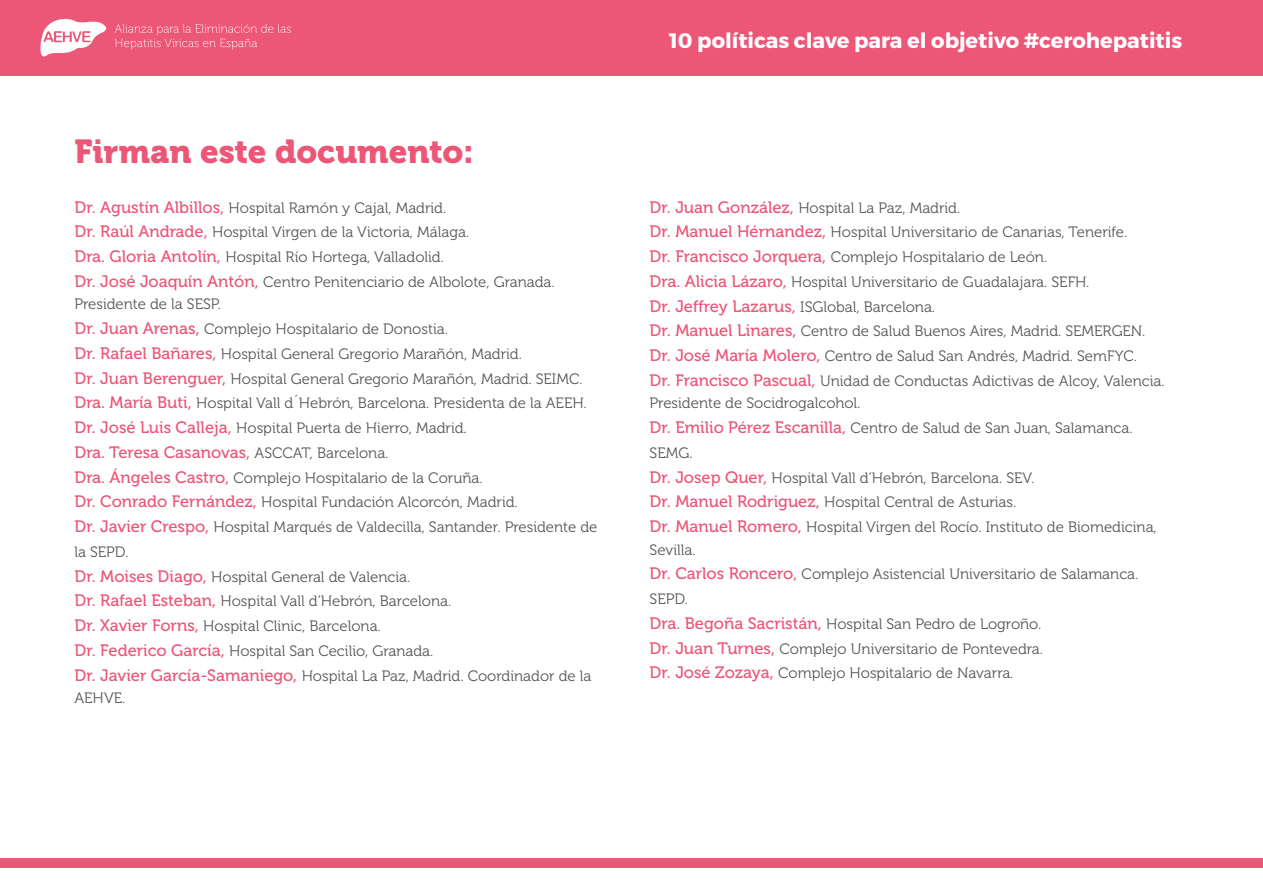
<style>
.page{position:relative;width:1263px;height:893px;background:#fff}
.page>*{position:absolute;margin:0;border:0;box-sizing:border-box;transform-origin:0 0}
.Estilo_de_párrafo_1{font:33px "Museo 900";color:#ec5677}
.t1{font:700 21px "Montserrat";color:#fff}
.t2{font:16.5px "Museo 500";color:#ec5677}
.t3{font:15px/22.5px "Museo 300";color:#575756}
.s1{font-family:"Museo 500";font-size:16.5px;color:#ec5677}
.s2{font-family:"Museo 300";font-size:15px;color:#575756}
</style>
<div class="page">
<div style="left:0;top:0;width:1263px;height:75px;background:#ec5677"></div>
<div style="left:0;top:858px;width:1263px;height:10px;background:#ec5677"></div>
<svg style="left:40px;top:19px;width:66px;height:38px"></svg>
<svg style="left:115px;top:24px;width:176px;height:26px"></svg>
<p class="Estilo_de_párrafo_1" style="left:74px;top:133px;width:401px">Firman este documento:</p>
<p class="t3" style="left:74px;top:196px;width:373px"><span class="s1">Dr. Agustín Albillos,</span> Hospital Ramón y Cajal, Madrid.</p>
<p class="t3" style="left:74px;top:221px;width:396px"><span class="s1">Dr. Raúl Andrade,</span> Hospital Virgen de la Victoria, Málaga.</p>
<p class="t3" style="left:74px;top:246px;width:371px"><span class="s1">Dra. Gloria Antolín,</span> Hospital Río Hortega, Valladolid.</p>
<p class="t3" style="left:74px;top:271px;width:482px"><span class="s1">Dr. José Joaquín Antón,</span> Centro Penitenciario de Albolote, Granada.<br>Presidente de la SESP.</p>
<p class="t3" style="left:74px;top:318px;width:375px"><span class="s1">Dr. Juan Arenas,</span> Complejo Hospitalario de Donostia.</p>
<p class="t3" style="left:74px;top:343px;width:449px"><span class="s1">Dr. Rafael Bañares,</span> Hospital General Gregorio Marañón, Madrid.</p>
<p class="t3" style="left:74px;top:367px;width:510px"><span class="s1">Dr. Juan Berenguer,</span> Hospital General Gregorio Marañón, Madrid. SEIMC.</p>
<p class="t3" style="left:74px;top:392px;width:514px"><span class="s1">Dra. María Buti,</span> Hospital Vall d´Hebrón, Barcelona. Presidenta de la AEEH.</p>
<p class="t3" style="left:74px;top:417px;width:394px"><span class="s1">Dr. José Luis Calleja,</span> Hospital Puerta de Hierro, Madrid.</p>
<p class="t2" style="left:74px;top:443px;width:316px">Dra. Teresa Casanovas, <span class="s2">ASCCAT, Barcelona.</span></p>
<p class="t3" style="left:74px;top:466px;width:410px"><span class="s1">Dra. Ángeles Castro,</span> Complejo Hospitalario de la Coruña.</p>
<p class="t3" style="left:74px;top:491px;width:445px"><span class="s1">Dr. Conrado Fernández,</span> Hospital Fundación Alcorcón, Madrid.</p>
<p class="t3" style="left:74px;top:515px;width:525px;line-height:24.8px"><span class="s1">Dr. Javier Crespo,</span> Hospital Marqués de Valdecilla, Santander. Presidente de la SEPD.</p>
<p class="t3" style="left:74px;top:565px;width:337px"><span class="s1">Dr. Moises Diago,</span> Hospital General de Valencia.</p>
<p class="t3" style="left:74px;top:590px;width:378px"><span class="s1">Dr. Rafael Esteban,</span> Hospital Vall d’Hebrón, Barcelona.</p>
<p class="t3" style="left:74px;top:615px;width:308px"><span class="s1">Dr. Xavier Forns,</span> Hospital Clinic, Barcelona.</p>
<p class="t3" style="left:74px;top:640px;width:360px"><span class="s1">Dr. Federico García,</span> Hospital San Cecilio, Granada.</p>
<p class="t3" style="left:74px;top:664px;width:519px"><span class="s1">Dr. Javier García-Samaniego,</span> Hospital La Paz, Madrid. Coordinador de la<br>AEHVE.</p>
<h2 class="t1" style="left:669px;top:24px;width:514px">10 políticas clave para el objetivo #cerohepatitis</h2>
<p class="t3" style="left:649px;top:196px;width:312px"><span class="s1">Dr. Juan González,</span> Hospital La Paz, Madrid.</p>
<p class="t3" style="left:649px;top:221px;width:479px"><span class="s1">Dr. Manuel Hérnandez,</span> Hospital Universitario de Canarias, Tenerife.</p>
<p class="t3" style="left:649px;top:246px;width:399px"><span class="s1">Dr. Francisco Jorquera,</span> Complejo Hospitalario de León.</p>
<p class="t3" style="left:649px;top:271px;width:441px"><span class="s1">Dra. Alicia Lázaro,</span> Hospital Universitario de Guadalajara. SEFH.</p>
<p class="t3" style="left:649px;top:295px;width:287px"><span class="s1">Dr. Jeffrey Lazarus,</span> ISGlobal, Barcelona.</p>
<p class="t3" style="left:649px;top:320px;width:497px"><span class="s1">Dr. Manuel Linares,</span> Centro de Salud Buenos Aires, Madrid. SEMERGEN.</p>
<p class="t3" style="left:649px;top:345px;width:489px"><span class="s1">Dr. José María Molero,</span> Centro de Salud San Andrés, Madrid. SemFYC.</p>
<p class="t3" style="left:649px;top:370px;width:517px"><span class="s1">Dr. Francisco Pascual,</span> Unidad de Conductas Adictivas de Alcoy, Valencia.<br>Presidente de Socidrogalcohol.</p>
<p class="t3" style="left:649px;top:416px;width:484px;line-height:24.8px"><span class="s1">Dr. Emilio Pérez Escanilla,</span> Centro de Salud de San Juan, Salamanca.<br>SEMG.</p>
<p class="t3" style="left:649px;top:466px;width:386px"><span class="s1">Dr. Josep Quer,</span> Hospital Vall d’Hebrón, Barcelona. SEV.</p>
<p class="t3" style="left:649px;top:491px;width:368px"><span class="s1">Dr. Manuel Rodriguez,</span> Hospital Central de Asturias.</p>
<p class="t3" style="left:649px;top:516px;width:509px"><span class="s1">Dr. Manuel Romero,</span> Hospital Virgen del Rocío. Instituto de Biomedicina,<br>Sevilla.</p>
<p class="t3" style="left:649px;top:562px;width:490px;line-height:24.8px"><span class="s1">Dr. Carlos Roncero,</span> Complejo Asistencial Universitario de Salamanca.<br>SEPD.</p>
<p class="t3" style="left:649px;top:613px;width:393px"><span class="s1">Dra. Begoña Sacristán,</span> Hospital San Pedro de Logroño.</p>
<p class="t3" style="left:649px;top:637px;width:395px"><span class="s1">Dr. Juan Turnes,</span> Complejo Universitario de Pontevedra.</p>
<p class="t3" style="left:649px;top:662px;width:365px"><span class="s1">Dr. José Zozaya,</span> Complejo Hospitalario de Navarra.</p>
</div>
